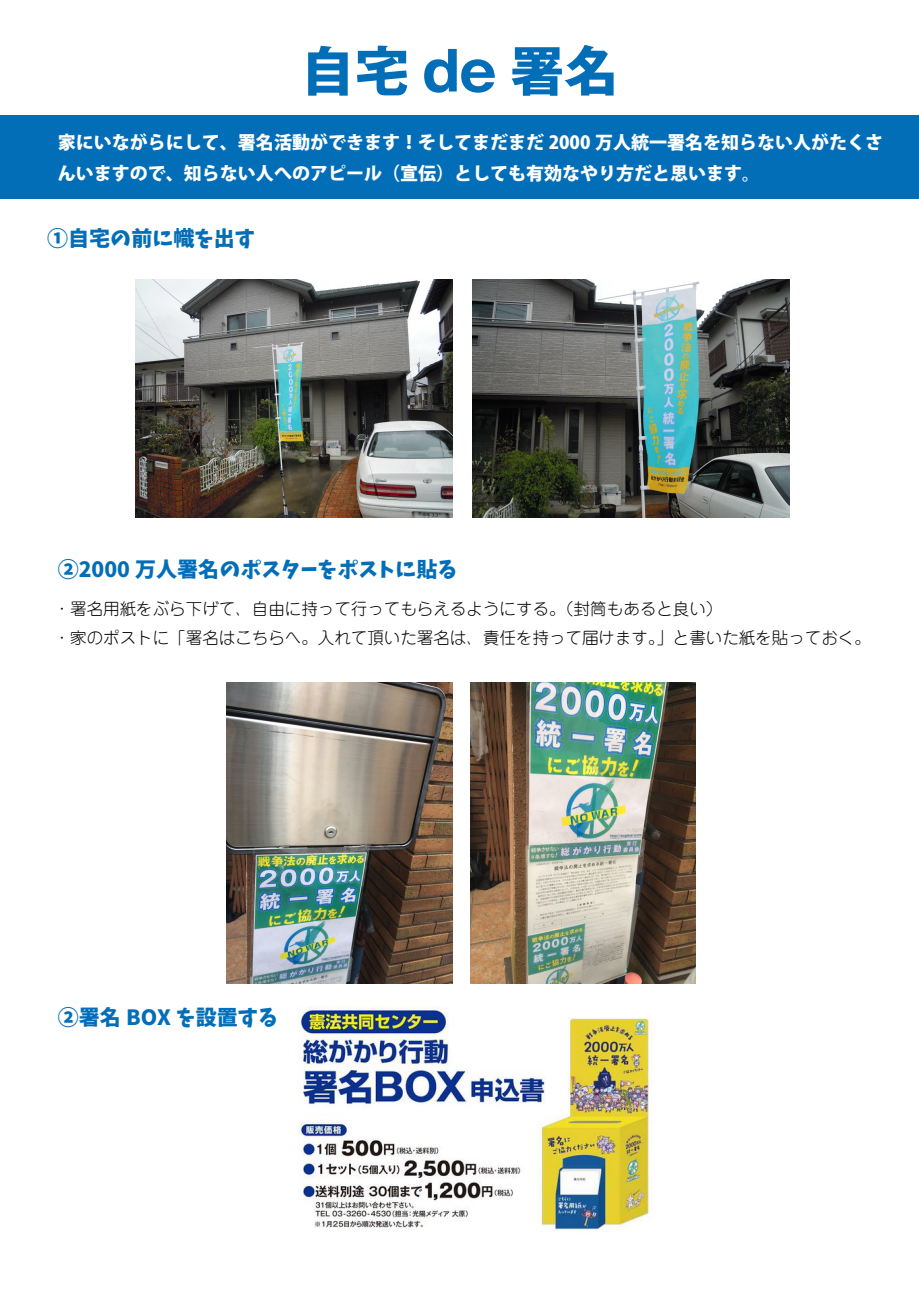
<style>
.page{position:relative;width:919px;height:1289px;background:#fff}
.page>*{position:absolute;margin:0;border:0;box-sizing:border-box;transform-origin:0 0}
.t1{font:700 54px "Gothic MB101 Pro";color:#036eb8}
.t2{font:21px "Keifont";color:#036eb8}
.t3{font:800 18px/31.5px "Koz Go Pro";color:#fff}
.t4{font:300 16.5px/28.5px "Jun 101 Pro";color:#000}
</style>
<div class="page">
<div style="left:0;top:115px;width:918px;height:84px;background:#036eb8"></div>
<img style="left:470px;top:683px;width:225px;height:300px">
<img style="left:227px;top:682px;width:225px;height:301px">
<img style="left:298px;top:1006px;width:355px;height:227px">
<img style="left:135px;top:279px;width:318px;height:239px">
<img style="left:472px;top:279px;width:318px;height:239px">
<h1 class="t1" style="left:301px;top:26px;width:318px">自宅 de 署名</h1>
<p class="t3" style="left:58px;top:127px;width:826px">家にいながらにして、署名活動ができます！そしてまだまだ 2000 万人統一署名を知らない人がたくさんいますので、知らない人へのアピール（宣伝）としても有効なやり方だと思います。</p>
<p class="t2" style="left:47px;top:222px;width:209px">①自宅の前に幟を出す</p>
<p class="t2" style="left:58px;top:553px;width:400px">②2000 万人署名のポスターをポストに貼る</p>
<p class="t4" style="left:54px;top:593px;width:818px">・署名用紙をぶら下げて、自由に持って行ってもらえるようにする。（封筒もあると良い）<br>・家のポストに「署名はこちらへ。入れて頂いた署名は、責任を持って届けます。」と書いた紙を貼っておく。</p>
<p class="t2" style="left:58px;top:1000px;width:221px">②署名 BOX を設置する</p>
</div>
